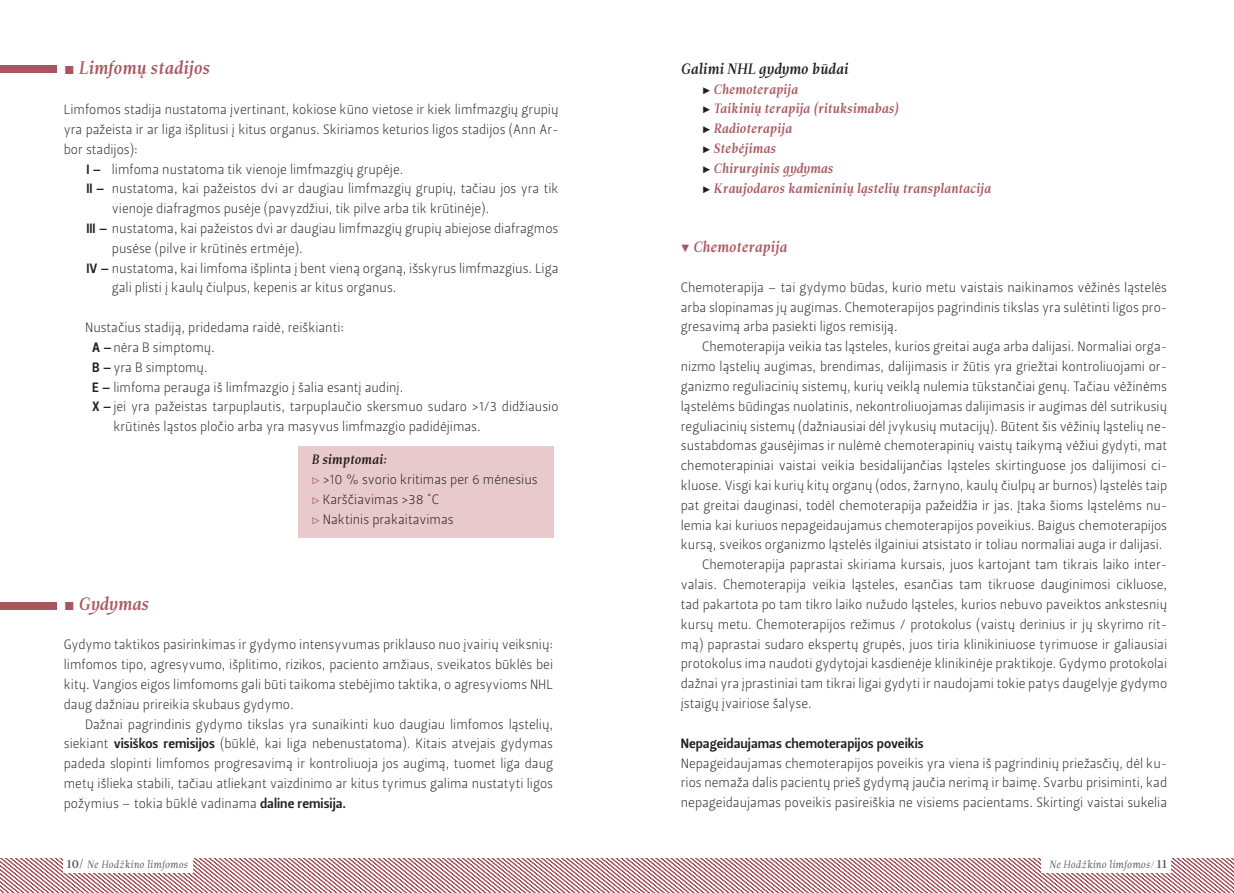
<style>
.page{position:relative;width:1234px;height:893px;background:#fff}
.page>*{position:absolute;margin:0;border:0;box-sizing:border-box;transform-origin:0 0}
.t1{font:18px "Leitura Italic 3";color:#a8555f}
.t2{font:15px "Leitura Italic 3";color:#231f20}
.t3{font:15px "Leitura Italic 3";color:#a8555f}
.t4{font:13.5px/19.8px "Leitura Sans Grot 1";color:#231f20;text-align:justify}
.t5{font:13.5px "Leitura Italic 3";color:#a8555f}
.t6{font:13.5px "Leitura Sans Grot 3";color:#231f20}
.t7{font:13.5px "Leitura Italic 3";color:#231f20}
.t8{font:10.5px "Leitura Italic 1";letter-spacing:.005em;color:#57585a}
.s1{font-family:"Klavika QX";font-weight:300;font-size:16.5px}
.s2{font-family:"Leitura Sans Grot 3"}
.s3{font-family:"Klavika QX";font-weight:300;color:#a8555f}
.s4{font-family:"Klavika QX";font-weight:300;color:#231f20}
.s5{font-family:"Klavika QX";font-weight:300}
.s6{font-family:"Leitura Roman 3";font-size:12px}
.s7{font-size:9px}
</style>
<div class="page">
<svg style="left:0;top:859px;width:1233px;height:34px"></svg>
<div style="left:64px;top:858px;width:129px;height:15px;background:#fff"></div>
<div style="left:1040px;top:858px;width:129px;height:15px;background:#fff"></div>
<div style="left:298px;top:446px;width:255px;height:91px;background:#e9cacc"></div>
<div style="left:0;top:65px;width:56px;height:8px;background:#a8555f"></div>
<div style="left:0;top:602px;width:56px;height:8px;background:#a8555f"></div>
<h1 class="t1" style="left:64px;top:58px;width:147px"><span class="s1">•</span> Limfomų stadijos</h1>
<p class="t4" style="left:64px;top:100px;width:496px">Limfomos stadija nustatoma įvertinant, kokiose kūno vietose ir kiek limfmazgių grupių</p>
<p class="t4" style="left:64px;top:120px;width:496px">yra pažeista ir ar liga išplitusi į kitus organus. Skiriamos keturios ligos stadijos (Ann Ar-</p>
<p class="t4" style="left:64px;top:139px;width:75px">bor stadijos):</p>
<p class="t4" style="left:86px;top:159px;width:318px"><span class="s2">I –</span> limfoma nustatoma tik vienoje limfmazgių grupėje.</p>
<p class="t4" style="left:86px;top:179px;width:473px"><span class="s2">II –</span> nustatoma, kai pažeistos dvi ar daugiau limfmazgių grupių, tačiau jos yra tik</p>
<p class="t4" style="left:112px;top:199px;width:379px">vienoje diafragmos pusėje (pavyzdžiui, tik pilve arba tik krūtinėje).</p>
<p class="t4" style="left:86px;top:219px;width:473px"><span class="s2">III –</span> nustatoma, kai pažeistos dvi ar daugiau limfmazgių grupių abiejose diafragmos</p>
<p class="t4" style="left:112px;top:238px;width:192px">pusėse (pilve ir krūtinės ertmėje).</p>
<p class="t4" style="left:86px;top:258px;width:473px"><span class="s2">IV –</span> nustatoma, kai limfoma išplinta į bent vieną organą, išskyrus limfmazgius. Liga</p>
<p class="t4" style="left:112px;top:278px;width:286px">gali plisti į kaulų čiulpus, kepenis ar kitus organus.</p>
<p class="t4" style="left:85px;top:318px;width:260px">Nustačius stadiją, pridedama raidė, reiškianti:</p>
<p class="t4" style="left:92px;top:338px;width:124px"><span class="s2">A –</span>nėra B simptomų.</p>
<p class="t4" style="left:92px;top:357px;width:117px"><span class="s2">B –</span>yra B simptomų.</p>
<p class="t4" style="left:92px;top:377px;width:313px"><span class="s2">E –</span> limfoma perauga iš limfmazgio į šalia esantį audinį.</p>
<p class="t4" style="left:92px;top:397px;width:468px"><span class="s2">X –</span>jei yra pažeistas tarpuplautis, tarpuplaučio skersmuo sudaro &gt;1/3 didžiausio</p>
<p class="t4" style="left:113px;top:417px;width:369px">krūtinės ląstos pločio arba yra masyvus limfmazgio padidėjimas.</p>
<p class="t7" style="left:311px;top:451px;width:77px">B simptomai:</p>
<p class="t4" style="left:311px;top:470px;width:228px"><span class="s3">•</span> &gt;10 % svorio kritimas per 6 mėnesius</p>
<p class="t4" style="left:311px;top:489px;width:129px"><span class="s3">•</span> Karščiavimas &gt;38 °C</p>
<p class="t4" style="left:311px;top:509px;width:144px"><span class="s3">•</span> Naktinis prakaitavimas</p>
<h1 class="t1" style="left:64px;top:593px;width:86px"><span class="s1">•</span> Gydymas</h1>
<p class="t4" style="left:64px;top:635px;width:490px">Gydymo taktikos pasirinkimas ir gydymo intensyvumas priklauso nuo įvairių veiksnių: limfomos tipo, agresyvumo, išplitimo, rizikos, paciento amžiaus, sveikatos būklės bei kitų. Vangios eigos limfomoms gali būti taikoma stebėjimo taktika, o agresyvioms NHL daug dažniau prireikia skubaus gydymo.</p>
<p class="t4" style="left:64px;top:714px;width:490px;text-indent:21px">Dažnai pagrindinis gydymo tikslas yra sunaikinti kuo daugiau limfomos ląstelių, siekiant <span class="s2">visiškos remisijos</span> (būklė, kai liga nebenustatoma). Kitais atvejais gydymas padeda slopinti limfomos progresavimą ir kontroliuoja jos augimą, tuomet liga daug metų išlieka stabili, tačiau atliekant vaizdinimo ar kitus tyrimus galima nustatyti ligos požymius – tokia būklė vadinama <span class="s2">daline remisija.</span></p>
<p class="t2" style="left:680px;top:60px;width:169px">Galimi NHL gydymo būdai</p>
<p class="t5" style="left:702px;top:81px;width:97px"><span class="s4">•</span> Chemoterapija</p>
<p class="t5" style="left:702px;top:101px;width:198px"><span class="s4">•</span> Taikinių terapija (rituksimabas)</p>
<p class="t5" style="left:702px;top:121px;width:91px"><span class="s4">•</span> Radioterapija</p>
<p class="t5" style="left:702px;top:140px;width:75px"><span class="s4">•</span> Stebėjimas</p>
<p class="t5" style="left:702px;top:160px;width:133px"><span class="s4">•</span> Chirurginis gydymas</p>
<p class="t5" style="left:702px;top:180px;width:290px"><span class="s4">•</span> Kraujodaros kamieninių ląstelių transplantacija</p>
<p class="t3" style="left:680px;top:238px;width:108px"><span class="s5">•</span> Chemoterapija</p>
<p class="t4" style="left:680px;top:277px;width:487px">Chemoterapija – tai gydymo būdas, kurio metu vaistais naikinamos vėžinės ląstelės arba slopinamas jų augimas. Chemoterapijos pagrindinis tikslas yra sulėtinti ligos pro&shy;gresavimą arba pasiekti ligos remisiją.</p>
<p class="t4" style="left:702px;top:337px;width:466px">Chemoterapija veikia tas ląsteles, kurios greitai auga arba dalijasi. Normaliai orga-</p>
<p class="t4" style="left:680px;top:357px;width:487px">nizmo ląstelių augimas, brendimas, dalijimasis ir žūtis yra griežtai kontroliuojami or-</p>
<p class="t4" style="left:680px;top:377px;width:487px">ganizmo reguliacinių sistemų, kurių veiklą nulemia tūkstančiai genų. Tačiau vėžinėms</p>
<p class="t4" style="left:680px;top:396px;width:487px">ląstelėms būdingas nuolatinis, nekontroliuojamas dalijimasis ir augimas dėl sutrikusių</p>
<p class="t4" style="left:680px;top:416px;width:487px">reguliacinių sistemų (dažniausiai dėl įvykusių mutacijų). Būtent šis vėžinių ląstelių ne-</p>
<p class="t4" style="left:680px;top:436px;width:487px">sustabdomas gausėjimas ir nulėmė chemoterapinių vaistų taikymą vėžiui gydyti, mat</p>
<p class="t4" style="left:680px;top:456px;width:487px">chemoterapiniai vaistai veikia besidalijančias ląsteles skirtinguose jos dalijimosi ci-</p>
<p class="t4" style="left:680px;top:476px;width:488px">kluose. Visgi kai kurių kitų organų (odos, žarnyno, kaulų čiulpų ar burnos) ląstelės taip</p>
<p class="t4" style="left:680px;top:495px;width:488px">pat greitai dauginasi, todėl chemoterapija pažeidžia ir jas. Įtaka šioms ląstelėms nu-</p>
<p class="t4" style="left:680px;top:515px;width:488px">lemia kai kuriuos nepageidaujamus chemoterapijos poveikius. Baigus chemoterapijos</p>
<p class="t4" style="left:680px;top:535px;width:483px">kursą, sveikos organizmo ląstelės ilgainiui atsistato ir toliau normaliai auga ir dalijasi.</p>
<p class="t4" style="left:702px;top:555px;width:466px">Chemoterapija paprastai skiriama kursais, juos kartojant tam tikrais laiko inter-</p>
<p class="t4" style="left:680px;top:575px;width:487px">valais. Chemoterapija veikia ląsteles, esančias tam tikruose dauginimosi cikluose,</p>
<p class="t4" style="left:680px;top:595px;width:487px">tad pakartota po tam tikro laiko nužudo ląsteles, kurios nebuvo paveiktos ankstesnių</p>
<p class="t4" style="left:680px;top:614px;width:487px">kursų metu. Chemoterapijos režimus / protokolus (vaistų derinius ir jų skyrimo rit-</p>
<p class="t4" style="left:680px;top:634px;width:487px">mą) paprastai sudaro ekspertų grupės, juos tiria klinikiniuose tyrimuose ir galiausiai</p>
<p class="t4" style="left:680px;top:654px;width:487px">protokolus ima naudoti gydytojai kasdienėje klinikinėje praktikoje. Gydymo protokolai</p>
<p class="t4" style="left:680px;top:674px;width:487px">dažnai yra įprastiniai tam tikrai ligai gydyti ir naudojami tokie patys daugelyje gydymo</p>
<p class="t4" style="left:680px;top:694px;width:132px">įstaigų įvairiose šalyse.</p>
<p class="t6" style="left:680px;top:734px;width:244px">Nepageidaujamas chemoterapijos poveikis</p>
<p class="t4" style="left:680px;top:753px;width:487px">Nepageidaujamas chemoterapijos poveikis yra viena iš pagrindinių priežasčių, dėl ku&shy;rios nemaža dalis pacientų prieš gydymą jaučia nerimą ir baimę. Svarbu prisiminti, kad nepageidaujamas poveikis pasireiškia ne visiems pacientams. Skirtingi vaistai sukelia</p>
<p class="t8" style="left:67px;top:858px;width:122px"><span class="s6">10/</span> Ne Hodžkino limfomos</p>
<p class="t8" style="left:1048px;top:858px;width:119px">Ne Hodžkino limfomos<span class="s7">∕</span> <span class="s6">11</span></p>
</div>
